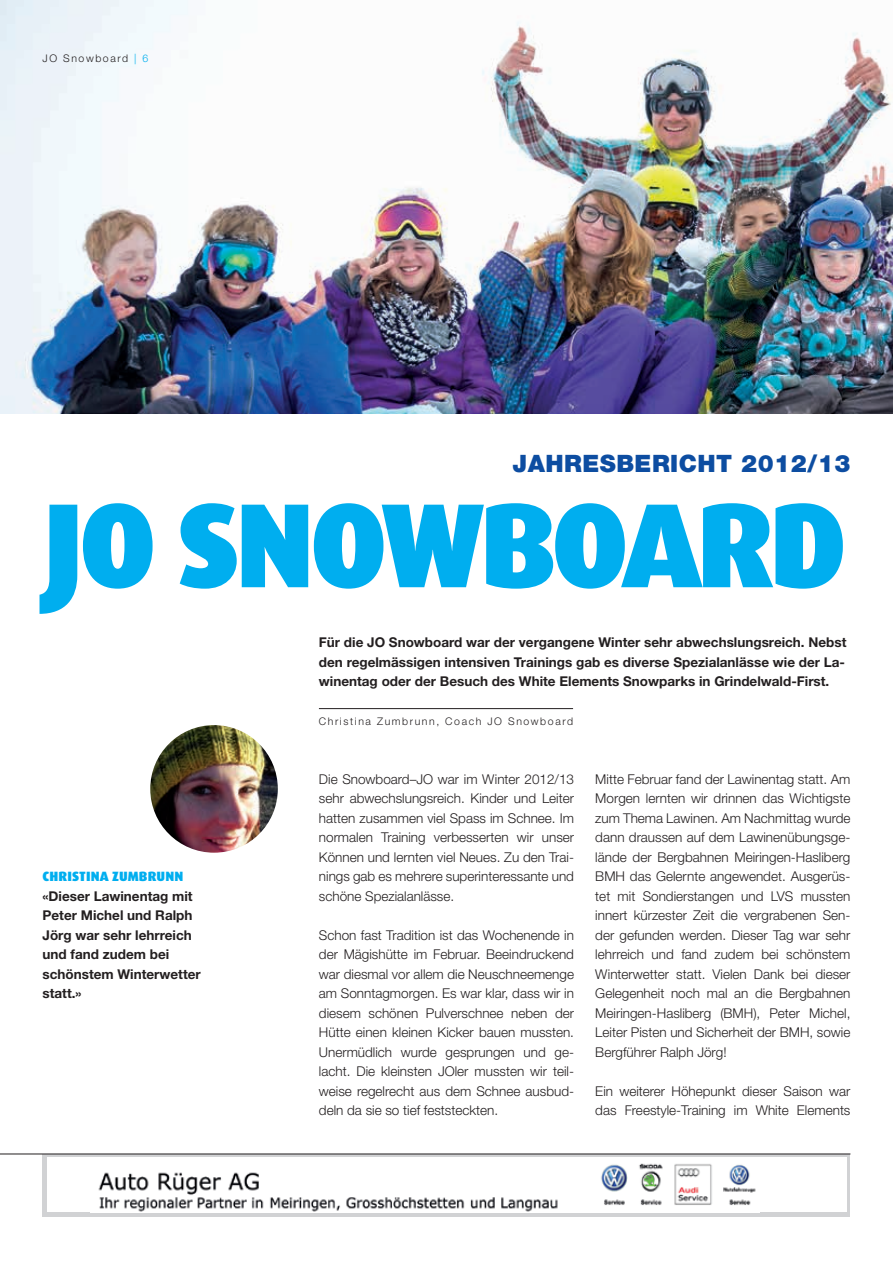
<style>
.page{position:relative;width:893px;height:1263px;background:#fff}
.page>*{position:absolute;margin:0;border:0;box-sizing:border-box;transform-origin:0 0}
.t1{font:900 120px "Dax OT";letter-spacing:-.04em;color:#00aeef}
.t2{font:900 24px "Helvetica Neue LT Std";letter-spacing:.02em;color:#0d4da1}
.t3{font:300 13.5px/19.5px "Helvetica Neue LT Std";color:#231f20;text-align:justify}
.t4{font:700 13.5px/19.5px "Helvetica Neue LT Std";color:#231f20;text-align:justify}
.t5{font:900 13.5px "Dax OT";letter-spacing:.01em;color:#00aeef}
.t6{font:300 10.5px "Helvetica Neue LT Std";letter-spacing:.15em;color:#231f20}
.s1{color:#00aeef}
</style>
<div class="page">
<img style="left:0;top:0;width:893px;height:413px">
<svg style="left:43px;top:1155px;width:807px;height:61px;background:#d6d7d9"></svg>
<hr style="left:0;top:1154px;width:850px;height:1px;background:#231f20">
<hr style="left:319px;top:708px;width:254px;height:1px;background:#231f20">
<img style="left:150px;top:725px;width:128px;height:128px;border-radius:64px">
<div style="left:47px;top:1157px;width:800px;height:55px;background:#fff"></div>
<img style="left:98px;top:1163px;width:658px;height:49px">
<p class="t6" style="left:43px;top:52px;width:107px">JO Snowboard <span class="s1">| 6</span></p>
<h2 class="t2" style="left:513px;top:449px;width:339px">JAHRESBERICHT 2012/13</h2>
<h1 class="t1" style="left:43px;top:468px;width:805px">JO SNOWBOARD</h1>
<p class="t4" style="left:319px;top:632px;width:529px">Für die JO Snowboard war der vergangene Winter sehr abwechslungsreich. Nebst den regelmässigen intensiven Trainings gab es diverse Spezialanlässe wie der La&shy;winentag oder der Besuch des White Elements Snowparks in Grindelwald-First.</p>
<p class="t6" style="left:319px;top:715px;width:256px">Christina Zumbrunn, Coach JO Snowboard</p>
<p class="t5" style="left:43px;top:868px;width:142px">CHRISTINA ZUMBRUNN</p>
<p class="t4" style="left:43px;top:886px;width:160px;text-align:left">«Dieser Lawinentag mit<br>Peter Michel und Ralph<br>Jörg war sehr lehrreich und fand zudem bei schönstem Winterwetter statt.»</p>
<p class="t3" style="left:319px;top:769px;width:257px">Die Snowboard–JO war im Winter 2012/13 sehr abwechslungsreich. Kinder und Leiter hatten zusammen viel Spass im Schnee. Im normalen Training verbesserten wir unser Können und lernten viel Neues. Zu den Trai&shy;nings gab es mehrere superinteressante und schöne Spezialanlässe.</p>
<p class="t3" style="left:319px;top:925px;width:257px">Schon fast Tradition ist das Wochenende in der Mägishütte im Februar. Beeindruckend war diesmal vor allem die Neuschneemenge am Sonntagmorgen. Es war klar, dass wir in diesem schönen Pulverschnee neben der Hütte einen kleinen Kicker bauen mussten.<br>Unermüdlich wurde gesprungen und ge&shy;lacht. Die kleinsten JOler mussten wir teil&shy;weise regelrecht aus dem Schnee ausbud&shy;deln da sie so tief feststeckten.</p>
<p class="t3" style="left:595px;top:769px;width:257px">Mitte Februar fand der Lawinentag statt. Am Morgen lernten wir drinnen das Wichtigste zum Thema Lawinen. Am Nachmittag wurde dann draussen auf dem Lawinenübungsge&shy;lände der Bergbahnen Meiringen-Hasliberg BMH das Gelernte angewendet. Ausgerüs&shy;tet mit Sondierstangen und LVS mussten innert kürzester Zeit die vergrabenen Sen&shy;der gefunden werden. Dieser Tag war sehr lehrreich und fand zudem bei schönstem Winterwetter statt. Vielen Dank bei dieser Gelegenheit noch mal an die Bergbahnen Meiringen-Hasliberg (BMH), Peter Michel, Leiter Pisten und Sicherheit der BMH, sowie Bergführer Ralph Jörg!</p>
<p class="t3" style="left:595px;top:1081px;width:257px">Ein weiterer Höhepunkt dieser Saison war das Freestyle-Training im White Elements</p>
</div>
